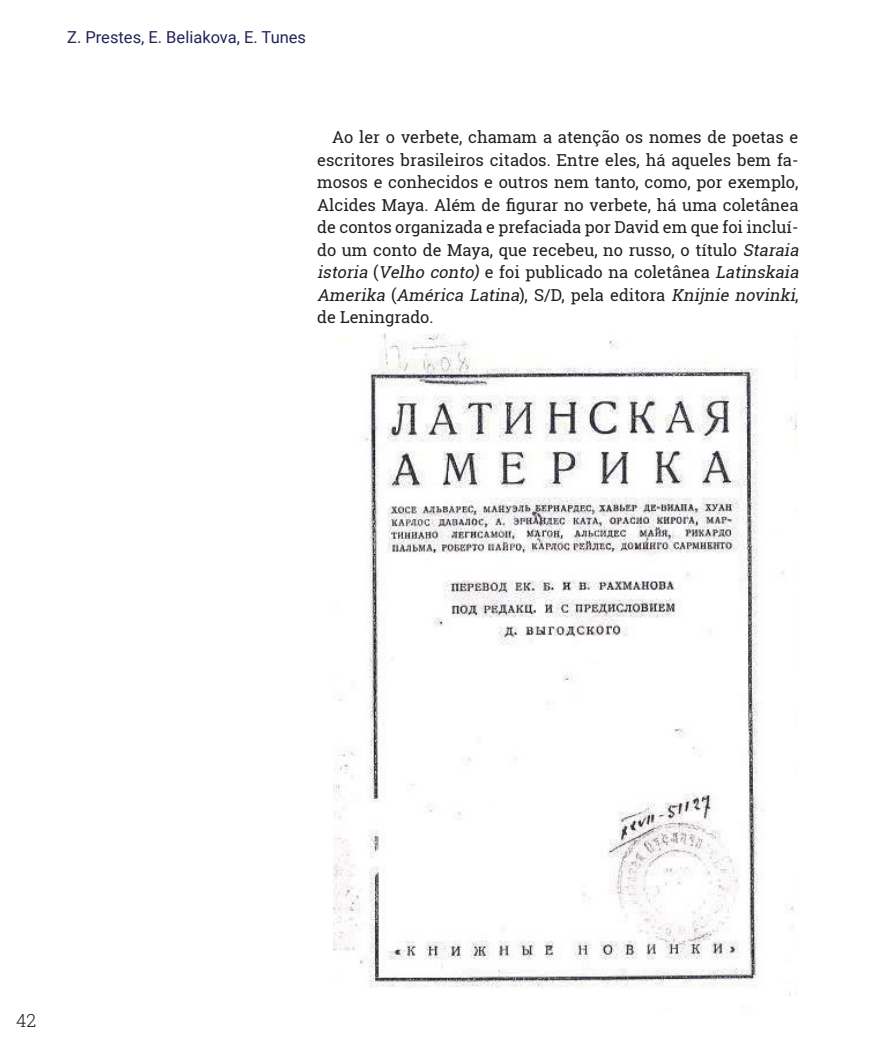
<style>
.page{position:relative;width:893px;height:1063px;background:#fff}
.page>*{position:absolute;margin:0;border:0;box-sizing:border-box;transform-origin:0 0}
.t1{font:300 18px "Roboto Slab";color:#231f20}
.BODY_TEXT_NORMAL{font:16.5px/22.5px "Roboto Slab";color:#231f20}
.t2{font:16.5px "Roboto";color:#24235a}
.s1{font-style:italic}
</style>
<div class="page">
<img style="left:333px;top:336px;width:463px;height:660px">
<p class="t2" style="left:67px;top:25px;width:241px">Z. Prestes, E. Beliakova, E. Tunes</p>
<p class="BODY_TEXT_NORMAL" style="left:317px;top:126px;width:487px;text-indent:15px">Ao ler o verbete, chamam a atenção os nomes de poetas e escritores brasileiros citados. Entre eles, há aqueles bem fa&shy;mosos e conhecidos e outros nem tanto, como, por exemplo, Alcides Maya. Além de figurar no verbete, há uma coletânea de contos organizada e prefaciada por David em que foi incluí&shy;do um conto de Maya, que recebeu, no russo, o título <span class="s1">Staraia istoria</span> ( <span class="s1">Velho conto)</span> e f o i p u b l i c a d o n a c o l e t â n e a <span class="s1">Latinskaia Amerika</span> ( <span class="s1">América Latina</span>) , S / D , p e l a e d i t o r a <span class="s1">Knijnie novinki</span>, de Leningrado.</p>
<p class="t1" style="left:16px;top:1008px;width:22px">42</p>
</div>
